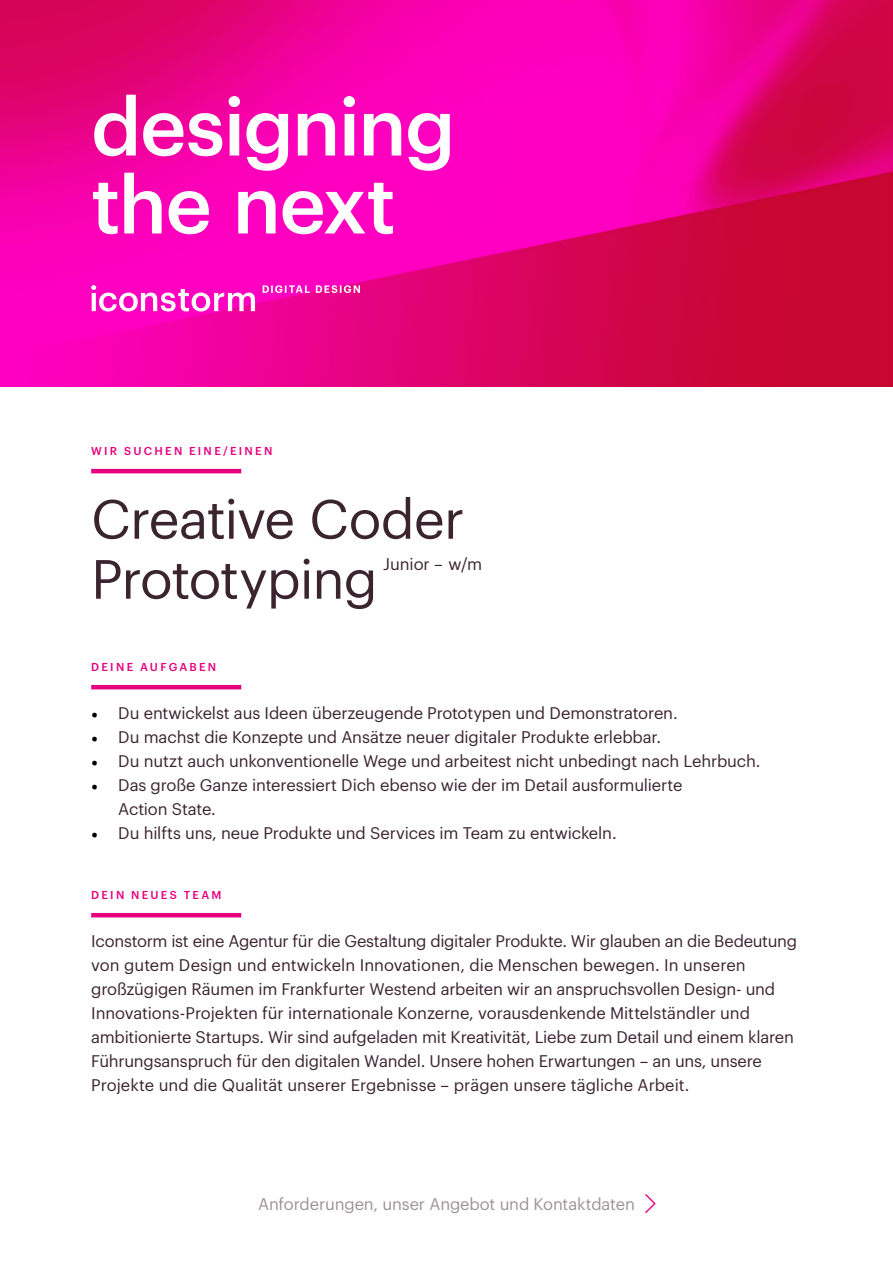
<style>
.page{position:relative;width:893px;height:1263px;background:#fff}
.page>*{position:absolute;margin:0;border:0;box-sizing:border-box;transform-origin:0 0}
.t1{font:500 79.5px/78px "Graphik";letter-spacing:-.015em;color:#fff}
.t2{font:54px/60px "Graphik";letter-spacing:-.02em;color:#3a242e}
.t3{font:16.5px/24px "Graphik";letter-spacing:-.01em;color:#3a242e}
.t4{font:500 11.25px "Graphik";letter-spacing:.2em;color:#e6007e}
.s1{font-family:"Minion Pro";font-size:18px;color:#000}
.s2{font-family:"Ico Iconfont";font-weight:700;font-size:24.75px;color:#e6007e}
</style>
<div class="page">
<img style="left:0;top:0;width:893px;height:387px">
<hr style="left:91px;top:469px;width:150px;height:4px;background:#e6007e">
<hr style="left:91px;top:685px;width:150px;height:4px;background:#e6007e">
<hr style="left:91px;top:913px;width:150px;height:4px;background:#e6007e">
<svg style="left:91px;top:285px;width:164px;height:26px"></svg>
<svg style="left:263px;top:285px;width:97px;height:8px"></svg>
<h1 class="t1" style="left:91px;top:81px;width:366px">designing the next</h1>
<p class="t4" style="left:91px;top:442px;width:183px">WIR SUCHEN EINE/EINEN</p>
<h2 class="t2" style="left:91px;top:485px;width:375px">Creative Coder<br>Prototyping</h2>
<p class="t3" style="left:383px;top:551px;width:100px">Junior – w/m</p>
<p class="t4" style="left:91px;top:658px;width:127px">DEINE AUFGABEN</p>
<p class="t3" style="left:91px;top:699px;width:588px"><span class="s1">•</span> Du entwickelst aus Ideen überzeugende Prototypen und Demonstratoren.</p>
<p class="t3" style="left:91px;top:723px;width:572px"><span class="s1">•</span> Du machst die Konzepte und Ansätze neuer digitaler Produkte erlebbar.</p>
<p class="t3" style="left:91px;top:747px;width:671px"><span class="s1">•</span> Du nutzt auch unkonventionelle Wege und arbeitest nicht unbedingt nach Lehrbuch.</p>
<p class="t3" style="left:118px;top:771px;width:566px;text-indent:-27px"><span class="s1">•</span> Das große Ganze interessiert Dich ebenso wie der im Detail ausformulierte<br>Action State.</p>
<p class="t3" style="left:91px;top:819px;width:527px"><span class="s1">•</span> Du hilfts uns, neue Produkte und Services im Team zu entwickeln.</p>
<p class="t4" style="left:91px;top:886px;width:132px">DEIN NEUES TEAM</p>
<p class="t3" style="left:91px;top:927px;width:707px">Iconstorm ist eine Agentur für die Gestaltung digitaler Produkte. Wir glauben an die Bedeutung von gutem Design und entwickeln Innovationen, die Menschen bewegen. In unseren großzügigen Räumen im Frankfurter Westend arbeiten wir an anspruchsvollen Design- und Innovations-Projekten für internationale Konzerne, vorausdenkende Mittelständler und ambitionierte Startups. Wir sind aufgeladen mit Kreativität, Liebe zum Detail und einem klaren Führungsanspruch für den digitalen Wandel. Unsere hohen Erwartungen – an uns, unsere Projekte und die Qualität unserer Ergebnisse – prägen unsere tägliche Arbeit.</p>
<p class="t3" style="left:258px;top:1190px;width:406px">Anforderungen, unser Angebot und Kontaktdaten <span class="s2">œ</span></p>
</div>
